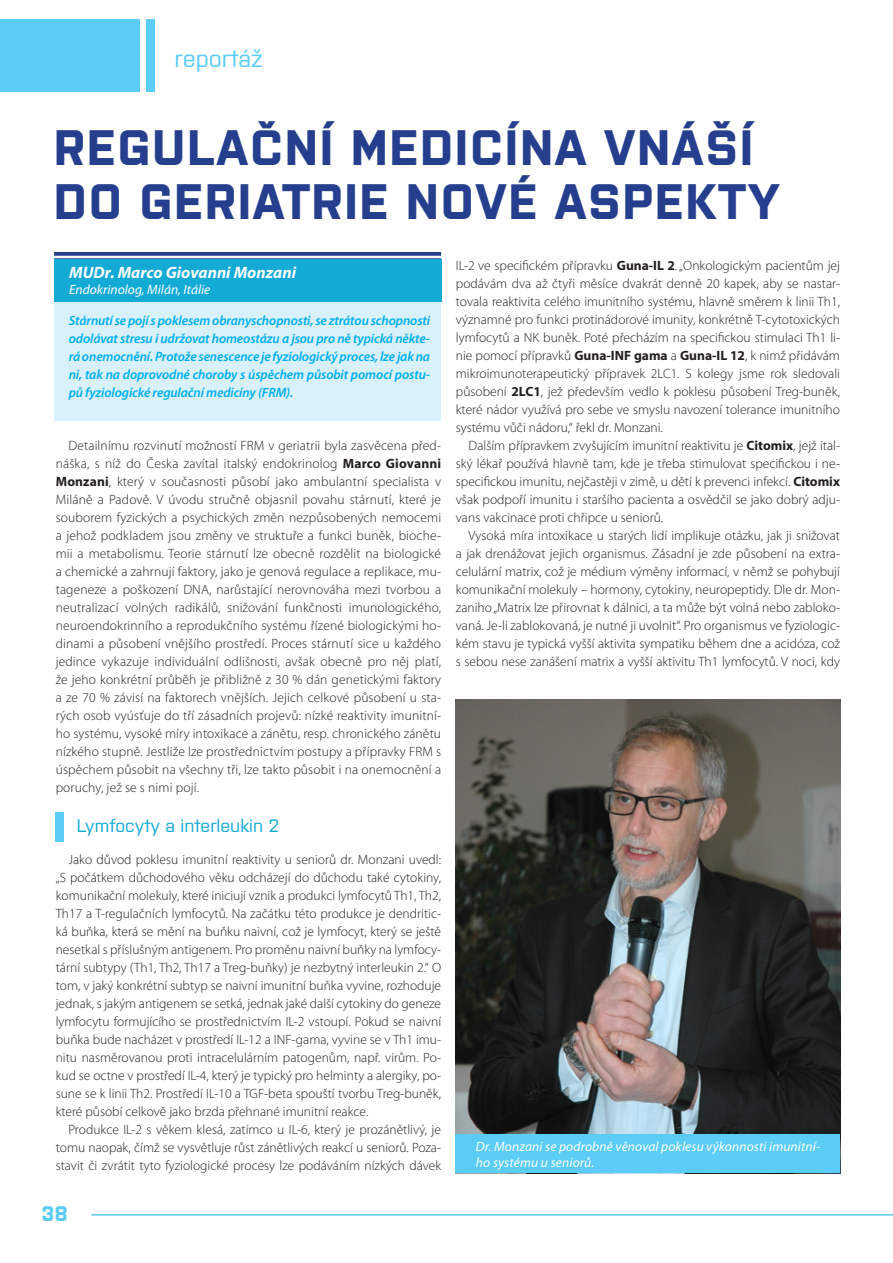
<style>
.page{position:relative;width:893px;height:1263px;background:#fff}
.page>*{position:absolute;margin:0;border:0;box-sizing:border-box;transform-origin:0 0}
.titul_clanku{font:700 49.5px "Purista";letter-spacing:.035em;color:#253f8e}
.t1{font:500 24px "Purista";color:#5accf5}
.t2{font:700 21px "Purista";color:#5accf5}
.MEZITITULKY{font:500 18px "Purista";color:#13aad6}
.t3{font:italic 700 16.5px "Myriad Pro";color:#fff}
.HLAVNÍ_TEXT{font:300 13.5px/18px "Myriad Pro";color:#231f20;text-align:justify}
.zakladni_medi{font:italic 600 13.5px/18px "Myriad Pro";letter-spacing:-.01em;color:#00aeef;text-align:justify}
.otazka_medi{font:italic 13.5px/16.2px "Myriad Pro";letter-spacing:.01em;color:#fff}
.s1{font-weight:700}
</style>
<div class="page">
<div style="left:0;top:19px;width:140px;height:72px;background:#5accf5"></div>
<div style="left:147px;top:19px;width:8px;height:72px;background:#5accf5"></div>
<hr style="left:91px;top:1214px;width:802px;height:1px;background:#5accf5">
<div style="left:55px;top:297px;width:386px;height:124px;background:#d8f1fb"></div>
<svg style="left:54px;top:252px;width:387px;height:4px;background:#324a94"></svg>
<hr style="left:54px;top:258px;width:387px;height:1px;background:#253f8e">
<div style="left:56px;top:812px;width:8px;height:29px;background:#5accf5"></div>
<img style="left:456px;top:700px;width:384px;height:434px">
<div style="left:55px;top:259px;width:387px;height:43px;background:#13aad6"></div>
<div style="left:456px;top:1134px;width:384px;height:39px;background:#5accf5"></div>
<p class="t1" style="left:174px;top:41px;width:90px">reportáž</p>
<p class="titul_clanku" style="left:54px;top:111px;width:701px">REGULAČNÍ MEDICÍNA VNÁŠÍ</p>
<p class="titul_clanku" style="left:54px;top:165px;width:728px">DO GERIATRIE NOVÉ ASPEKTY</p>
<p class="t3" style="left:69px;top:262px;width:228px">MUDr. Marco Giovanni Monzani</p>
<p class="otazka_medi" style="left:69px;top:281px;width:143px">Endokrinolog, Milán, Itálie</p>
<p class="zakladni_medi" style="left:69px;top:312px;width:363px">Stárnutí se pojí s poklesem obranyschopnosti, se ztrátou schopnosti odolávat stresu i udržovat homeostázu a jsou pro ně typická někte&shy;rá onemocnění. Protože senescence je fyziologický proces, lze jak na ni, tak na doprovodné choroby s úspěchem působit pomocí postu&shy;pů fyziologické regulační medicíny (FRM).</p>
<p class="HLAVNÍ_TEXT" style="left:56px;top:437px;width:387px;text-indent:13px">Detailnímu rozvinutí možností FRM v geriatrii byla zasvěcena před&shy;náška, s níž do Česka zavítal italský endokrinolog <span class="s1">Marco Giovanni Monzani</span>, který v současnosti působí jako ambulantní specialista v Miláně a Padově. V úvodu stručně objasnil povahu stárnutí, které je souborem fyzických a psychických změn nezpůsobených nemocemi a jehož podkladem jsou změny ve struktuře a funkci buněk, bioche&shy;mii a metabolismu. Teorie stárnutí lze obecně rozdělit na biologické a chemické a zahrnují faktory, jako je genová regulace a replikace, mu&shy;tageneze a poškození DNA, narůstající nerovnováha mezi tvorbou a neutralizací volných radikálů, snižování funkčnosti imunologického, neuroendokrinního a reprodukčního systému řízené biologickými ho&shy;dinami a působení vnějšího prostředí. Proces stárnutí sice u každého jedince vykazuje individuální odlišnosti, avšak obecně pro něj platí, že jeho konkrétní průběh je přibližně z 30 % dán genetickými faktory a ze 70 % závisí na faktorech vnějších. Jejich celkové působení u sta&shy;rých osob vyúsťuje do tří zásadních projevů: nízké reaktivity imunitní&shy;ho systému, vysoké míry intoxikace a zánětu, resp. chronického zánětu nízkého stupně. Jestliže lze prostřednictvím postupy a přípravky FRM s úspěchem působit na všechny tři, lze takto působit i na onemocnění a poruchy, jež se s nimi pojí.</p>
<p class="MEZITITULKY" style="left:77px;top:812px;width:204px">Lymfocyty a interleukin 2</p>
<p class="HLAVNÍ_TEXT" style="left:56px;top:851px;width:387px;text-indent:13px">Jako důvod poklesu imunitní reaktivity u seniorů dr. Monzani uvedl: „S počátkem důchodového věku odcházejí do důchodu také cytokiny, komunikační molekuly, které iniciují vznik a produkci lymfocytů Th1, Th2, Th17 a T-regulačních lymfocytů. Na začátku této produkce je dendritic&shy;ká buňka, která se mění na buňku naivní, což je lymfocyt, který se ještě nesetkal s příslušným antigenem. Pro proměnu naivní buňky na lymfocy&shy;tární subtypy (Th1, Th2, Th17 a Treg-buňky) je nezbytný interleukin 2.“ O tom, v jaký konkrétní subtyp se naivní imunitní buňka vyvine, rozhoduje jednak, s jakým antigenem se setká, jednak jaké další cytokiny do geneze lymfocytu formujícího se prostřednictvím IL-2 vstoupí. Pokud se naivní buňka bude nacházet v prostředí IL-12 a INF-gama, vyvine se v Th1 imu&shy;nitu nasměrovanou proti intracelulárním patogenům, např. virům. Po&shy;kud se octne v prostředí IL-4, který je typický pro helminty a alergiky, po&shy;sune se k linii Th2. Prostředí IL-10 a TGF-beta spouští tvorbu Treg-buněk, které působí celkově jako brzda přehnané imunitní reakce.</p>
<p class="HLAVNÍ_TEXT" style="left:56px;top:1121px;width:387px;text-indent:13px">Produkce IL-2 s věkem klesá, zatímco u IL-6, který je prozánětlivý, je tomu naopak, čímž se vysvětluje růst zánětlivých reakcí u seniorů. Poza&shy;stavit či zvrátit tyto fyziologické procesy lze podáváním nízkých dávek</p>
<h3 class="t2" style="left:42px;top:1198px;width:28px">38</h3>
<p class="HLAVNÍ_TEXT" style="left:456px;top:257px;width:386px">IL-2 ve specifickém přípravku <span class="s1">Guna-IL 2</span>. „Onkologickým pacientům jej podávám dva až čtyři měsíce dvakrát denně 20 kapek, aby se nastar&shy;tovala reaktivita celého imunitního systému, hlavně směrem k linii Th1, významné pro funkci protinádorové imunity, konkrétně T-cytotoxických lymfocytů a NK buněk. Poté přecházím na specifickou stimulaci Th1 li&shy;nie pomocí přípravků <span class="s1">Guna-INF gama</span> a <span class="s1">Guna-IL 12</span>, k nimž přidávám mikroimunoterapeutický přípravek 2LC1. S kolegy jsme rok sledovali působení <span class="s1">2LC1</span>, jež především vedlo k poklesu působení Treg-buněk, které nádor využívá pro sebe ve smyslu navození tolerance imunitního systému vůči nádoru,“ řekl dr. Monzani.</p>
<p class="HLAVNÍ_TEXT" style="left:456px;top:437px;width:386px;text-indent:13px">Dalším přípravkem zvyšujícím imunitní reaktivitu je <span class="s1">Citomix</span>, jejž ital&shy;ský lékař používá hlavně tam, kde je třeba stimulovat specifickou i ne&shy;specifickou imunitu, nejčastěji v zimě, u dětí k prevenci infekcí. <span class="s1">Citomix </span>však podpoří imunitu i staršího pacienta a osvědčil se jako dobrý adju&shy;vans vakcinace proti chřipce u seniorů.</p>
<p class="HLAVNÍ_TEXT" style="left:456px;top:527px;width:386px;text-indent:13px">Vysoká míra intoxikace u starých lidí implikuje otázku, jak ji snižovat a jak drenážovat jejich organismus. Zásadní je zde působení na extra&shy;celulární matrix, což je médium výměny informací, v němž se pohybují komunikační molekuly – hormony, cytokiny, neuropeptidy. Dle dr. Mon&shy;zaniho „Matrix lze přirovnat k dálnici, a ta může být volná nebo zabloko&shy;vaná. Je-li zablokovaná, je nutné ji uvolnit“. Pro organismus ve fyziologic&shy;kém stavu je typická vyšší aktivita sympatiku během dne a acidóza, což s sebou nese zanášení matrix a vyšší aktivitu Th1 lymfocytů. V noci, kdy</p>
<p class="otazka_medi" style="left:476px;top:1138px;width:346px">Dr. Monzani se podrobně věnoval poklesu výkonnosti imunitní&shy;ho systému u seniorů.</p>
</div>
